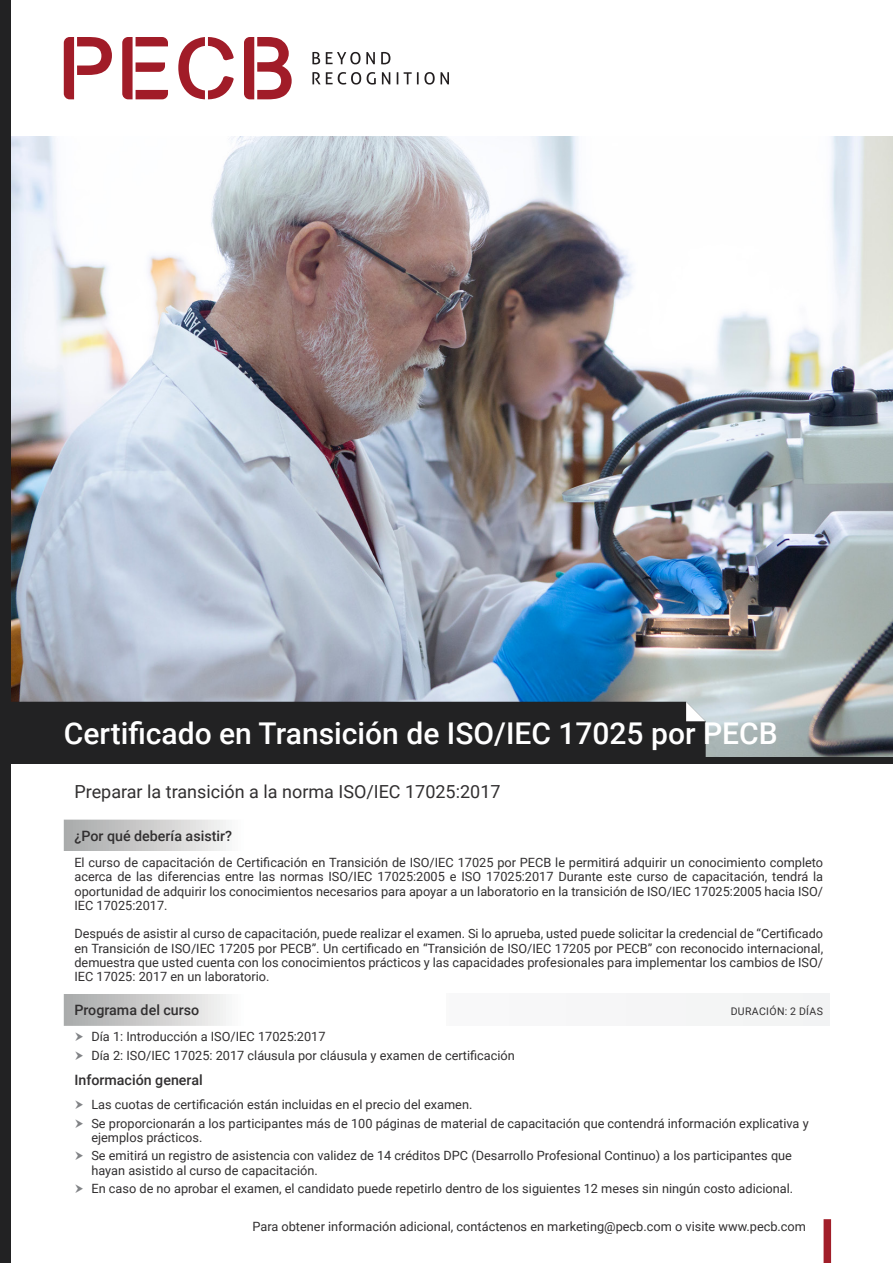
<style>
.page{position:relative;width:893px;height:1263px;background:#fff}
.page>*{position:absolute;margin:0;border:0;box-sizing:border-box;transform-origin:0 0}
.t1{font:500 30px "Roboto";color:#fff}
.t2{font:18px "Roboto";color:#312f30}
.Table1{font:500 14.25px "Roboto";color:#312f30}
.t3{font:12.75px/14.2px "Roboto";color:#312f30;text-align:justify}
.Table1-2{font:10.5px "Roboto";letter-spacing:.035em;color:#312f30}
</style>
<div class="page">
<img style="left:11px;top:136px;width:882px;height:621px">
<div style="left:824px;top:1219px;width:7px;height:44px;background:#a11e29"></div>
<div style="left:0;top:0;width:11px;height:1263px;background:#222223"></div>
<div style="left:11px;top:702px;width:695px;height:55px;background:#222223"></div>
<div style="left:0;top:757px;width:893px;height:7px;background:#222223"></div>
<svg style="left:64px;top:820px;width:162px;height:206px;background:#ccc"></svg>
<div style="left:64px;top:851px;width:765px;height:143px;background:#fff"></div>
<div style="left:446px;top:994px;width:383px;height:32px;background:#f5f5f6"></div>
<svg style="left:64px;top:37px;width:48px;height:62px"></svg>
<svg style="left:122px;top:37px;width:46px;height:62px"></svg>
<svg style="left:178px;top:37px;width:56px;height:62px"></svg>
<svg style="left:244px;top:37px;width:48px;height:62px"></svg>
<svg style="left:312px;top:52px;width:8px;height:12px"></svg>
<svg style="left:326px;top:52px;width:49px;height:12px"></svg>
<svg style="left:381px;top:52px;width:9px;height:12px"></svg>
<svg style="left:312px;top:72px;width:49px;height:13px"></svg>
<svg style="left:367px;top:72px;width:9px;height:13px"></svg>
<svg style="left:382px;top:72px;width:8px;height:12px"></svg>
<svg style="left:397px;top:72px;width:1px;height:12px"></svg>
<svg style="left:404px;top:72px;width:45px;height:13px"></svg>
<p class="t1" style="left:64px;top:712px;width:715px">Certificado en Transición de ISO/IEC 17025 por PECB</p>
<p class="t2" style="left:74px;top:779px;width:428px">Preparar la transición a la norma ISO/IEC 17025:2017</p>
<p class="Table1" style="left:74px;top:826px;width:159px">¿Por qué debería asistir?</p>
<p class="t3" style="left:74px;top:855px;width:750px">El curso de capacitación de Certificación en Transición de ISO/IEC 17025 por PECB le permitirá adquirir un conocimiento completo acerca de las diferencias entre las normas ISO/IEC 17025:2005 e ISO 17025:2017 Durante este curso de capacitación, tendrá la oportunidad de adquirir los conocimientos necesarios para apoyar a un laboratorio en la transición de ISO/IEC 17025:2005 hacia ISO/ IEC 17025:2017.</p>
<p class="t3" style="left:74px;top:926px;width:750px">Después de asistir al curso de capacitación, puede realizar el examen. Si lo aprueba, usted puede solicitar la credencial de “Certificado en Transición de ISO/IEC 17205 por PECB”. Un certificado en “Transición de ISO/IEC 17205 por PECB” con reconocido internacional, demuestra que usted cuenta con los conocimientos prácticos y las capacidades profesionales para implementar los cambios de ISO/ IEC 17025: 2017 en un laboratorio.</p>
<p class="Table1" style="left:74px;top:1000px;width:126px">Programa del curso</p>
<p class="Table1-2" style="left:731px;top:1004px;width:94px">DURACIÓN: 2 DÍAS</p>
<p class="t3" style="left:91px;top:1029px;width:236px">Día 1: Introducción a ISO/IEC 17025:2017</p>
<p class="t3" style="left:91px;top:1048px;width:425px">Día 2: ISO/IEC 17025: 2017 cláusula por cláusula y examen de certificación</p>
<p class="Table1" style="left:74px;top:1070px;width:130px">Información general</p>
<p class="t3" style="left:91px;top:1097px;width:382px">Las cuotas de certificación están incluidas en el precio del examen.</p>
<p class="t3" style="left:91px;top:1115px;width:719px">Se proporcionarán a los participantes más de 100 páginas de material de capacitación que contendrá información explicativa y ejemplos prácticos.</p>
<p class="t3" style="left:91px;top:1148px;width:702px">Se emitirá un registro de asistencia con validez de 14 créditos DPC (Desarrollo Profesional Continuo) a los participantes que hayan asistido al curso de capacitación.</p>
<p class="t3" style="left:91px;top:1181px;width:703px">En caso de no aprobar el examen, el candidato puede repetirlo dentro de los siguientes 12 meses sin ningún costo adicional.</p>
<p class="t3" style="left:252px;top:1219px;width:555px">Para obtener información adicional, contáctenos en marketing@pecb.com o visite www.pecb.com</p>
</div>
